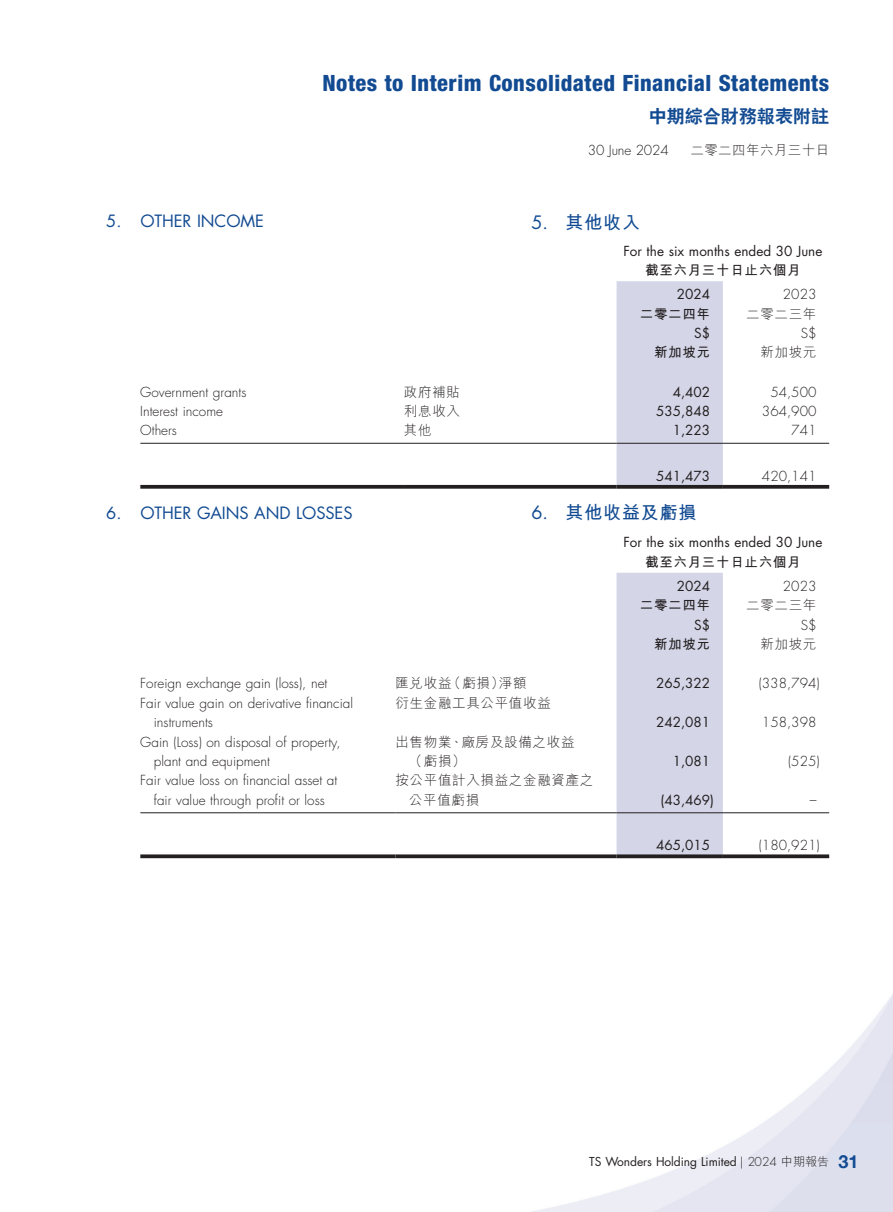
<style>
.page{position:relative;width:893px;height:1212px;background:#fff}
.page>*{position:absolute;margin:0;border:0;box-sizing:border-box;transform-origin:0 0}
.t1{font:800 condensed 22.5px "Helvetica Neue LT Std";letter-spacing:.02em;color:#124b92}
.t2{font:700 18px "M Hei HK";letter-spacing:.045em;color:#124b92}
.t3{font:800 18px "C Hei 2 HK";letter-spacing:.005em;color:#124b92}
.t4{font:700 18px "Helvetica Neue";color:#124b92}
.t5{font:16.5px "Futura Std";letter-spacing:-.005em;color:#124b92}
.t6{font:300 13.5px/19.5px "Futura Std";color:#231f20}
.t7{font:13.5px "Futura Std";color:#231f20}
.t8{font:300 13.5px/19.5px "M Hei HK";letter-spacing:.05em;color:#231f20}
.t9{font:700 13.5px "M Hei HK";letter-spacing:.05em;color:#231f20}
.t10{font:300 13.5px "M Hei HK";letter-spacing:.03em;color:#231f20}
.t11{font:12px "Futura Std";letter-spacing:-.005em;color:#231f20}
.s1{font-family:"Futura Std";font-weight:400}
.s2{font-weight:300}
.s3{font-family:"M Hei HK";font-weight:300}
</style>
<div class="page">
<div style="left:617px;top:281px;width:106px;height:204px;background:#d4d6e8"></div>
<hr style="left:140px;top:443px;width:264px;height:1px;background:#231f20">
<hr style="left:404px;top:443px;width:213px;height:1px;background:#231f20">
<hr style="left:617px;top:443px;width:106px;height:1px;background:#231f20">
<hr style="left:723px;top:443px;width:106px;height:1px;background:#231f20">
<svg style="left:140px;top:485px;width:264px;height:4px"></svg>
<svg style="left:404px;top:485px;width:213px;height:4px"></svg>
<svg style="left:617px;top:485px;width:106px;height:4px"></svg>
<svg style="left:723px;top:485px;width:106px;height:4px"></svg>
<div style="left:617px;top:573px;width:106px;height:281px;background:#d4d6e8"></div>
<hr style="left:140px;top:812px;width:255px;height:1px;background:#231f20">
<hr style="left:395px;top:812px;width:222px;height:1px;background:#231f20">
<hr style="left:617px;top:812px;width:106px;height:1px;background:#231f20">
<hr style="left:723px;top:812px;width:106px;height:1px;background:#231f20">
<svg style="left:140px;top:854px;width:255px;height:4px"></svg>
<svg style="left:395px;top:854px;width:222px;height:4px"></svg>
<svg style="left:617px;top:854px;width:106px;height:4px"></svg>
<svg style="left:723px;top:854px;width:106px;height:4px"></svg>
<p class="t5" style="left:106px;top:211px;width:159px">5. OTHER INCOME</p>
<h1 class="t1" style="left:322px;top:69px;width:508px">Notes to Interim Consolidated Financial Statements</h1>
<h2 class="t3" style="left:649px;top:107px;width:182px">中期綜合財務報表附註</h2>
<p class="t6" style="left:588px;top:140px;width:82px">30 June 2024</p>
<p class="t10" style="left:690px;top:143px;width:140px">二零二四年六月三十日</p>
<h2 class="t2" style="left:531px;top:209px;width:110px"><span class="s1">5.</span> 其他收入</h2>
<p class="t7" style="left:623px;top:242px;width:200px">For the six months ended 30 June</p>
<p class="t9" style="left:645px;top:260px;width:157px">截至六月三十日止六個月</p>
<p class="t7" style="left:677px;top:285px;width:35px">2024</p>
<p class="t6" style="left:783px;top:285px;width:35px">2023</p>
<p class="t9" style="left:640px;top:304px;width:72px">二零二四年</p>
<p class="t8" style="left:746px;top:304px;width:72px">二零二三年</p>
<p class="t7" style="left:694px;top:324px;width:17px">S$</p>
<p class="t6" style="left:801px;top:324px;width:17px">S$</p>
<p class="t9" style="left:654px;top:343px;width:58px">新加坡元</p>
<p class="t8" style="left:760px;top:343px;width:58px">新加坡元</p>
<p class="t6" style="left:140px;top:382px;width:108px">Government grants</p>
<p class="t8" style="left:404px;top:382px;width:58px">政府補貼</p>
<p class="t7" style="left:673px;top:383px;width:39px">4,402</p>
<p class="t6" style="left:770px;top:382px;width:48px">54,500</p>
<p class="t6" style="left:140px;top:402px;width:84px">Interest income</p>
<p class="t8" style="left:404px;top:401px;width:58px">利息收入</p>
<p class="t7" style="left:656px;top:402px;width:56px">535,848</p>
<p class="t6" style="left:762px;top:402px;width:56px">364,900</p>
<p class="t6" style="left:140px;top:421px;width:38px">Others</p>
<p class="t8" style="left:404px;top:421px;width:29px">其他</p>
<p class="t7" style="left:673px;top:422px;width:39px">1,223</p>
<p class="t6" style="left:791px;top:421px;width:27px">741</p>
<p class="t7" style="left:656px;top:467px;width:56px">541,473</p>
<p class="t6" style="left:762px;top:466px;width:56px">420,141</p>
<p class="t5" style="left:106px;top:502px;width:248px">6. OTHER GAINS AND LOSSES</p>
<p class="t7" style="left:623px;top:534px;width:200px">For the six months ended 30 June</p>
<p class="t9" style="left:645px;top:552px;width:157px">截至六月三十日止六個月</p>
<p class="t7" style="left:677px;top:577px;width:35px">2024</p>
<p class="t6" style="left:783px;top:576px;width:35px">2023</p>
<p class="t9" style="left:640px;top:595px;width:72px">二零二四年</p>
<p class="t8" style="left:746px;top:595px;width:72px">二零二三年</p>
<p class="t7" style="left:694px;top:616px;width:17px">S$</p>
<p class="t6" style="left:801px;top:615px;width:17px">S$</p>
<p class="t9" style="left:654px;top:634px;width:58px">新加坡元</p>
<p class="t8" style="left:760px;top:634px;width:58px">新加坡元</p>
<p class="t6" style="left:140px;top:674px;width:189px">Foreign exchange gain (loss), net</p>
<p class="t8" style="left:395px;top:673px;width:133px">匯兌收益（虧損）淨額</p>
<p class="t7" style="left:656px;top:674px;width:56px">265,322</p>
<p class="t6" style="left:759px;top:674px;width:62px">(338,794)</p>
<p class="t6" style="left:154px;top:693px;width:201px;text-indent:-14px">Fair value gain on derivative financial instruments</p>
<p class="t8" style="left:395px;top:692px;width:157px">衍生金融工具公平值收益</p>
<h2 class="t2" style="left:531px;top:499px;width:166px"><span class="s1">6.</span> 其他收益及虧損</h2>
<p class="t7" style="left:656px;top:713px;width:56px">242,081</p>
<p class="t6" style="left:762px;top:713px;width:56px">158,398</p>
<p class="t6" style="left:154px;top:732px;width:188px;text-indent:-14px">Gain (Loss) on disposal of property, plant and equipment</p>
<p class="t8" style="left:409px;top:731px;width:167px;text-indent:-14px">出售物業、廠房及設備之收益（虧損）</p>
<p class="t6" style="left:140px;top:771px;width:198px;text-align:center">Fair value loss on financial asset at fair value through profit or loss</p>
<p class="t8" style="left:409px;top:770px;width:186px;text-indent:-14px">按公平值計入損益之金融資產之公平值虧損</p>
<p class="t7" style="left:673px;top:752px;width:39px">1,081</p>
<p class="t6" style="left:788px;top:752px;width:33px">(525)</p>
<p class="t7" style="left:660px;top:791px;width:55px">(43,469)</p>
<p class="t6" style="left:810px;top:791px;width:8px">–</p>
<p class="t7" style="left:656px;top:836px;width:56px">465,015</p>
<p class="t6" style="left:759px;top:836px;width:62px">(180,921)</p>
<p class="t11" style="left:589px;top:1154px;width:241px">TS Wonders Holding Limited <span class="s2">| 2024</span> <span class="s3">中期報告</span></p>
<h2 class="t4" style="left:838px;top:1148px;width:22px">31</h2>
</div>
